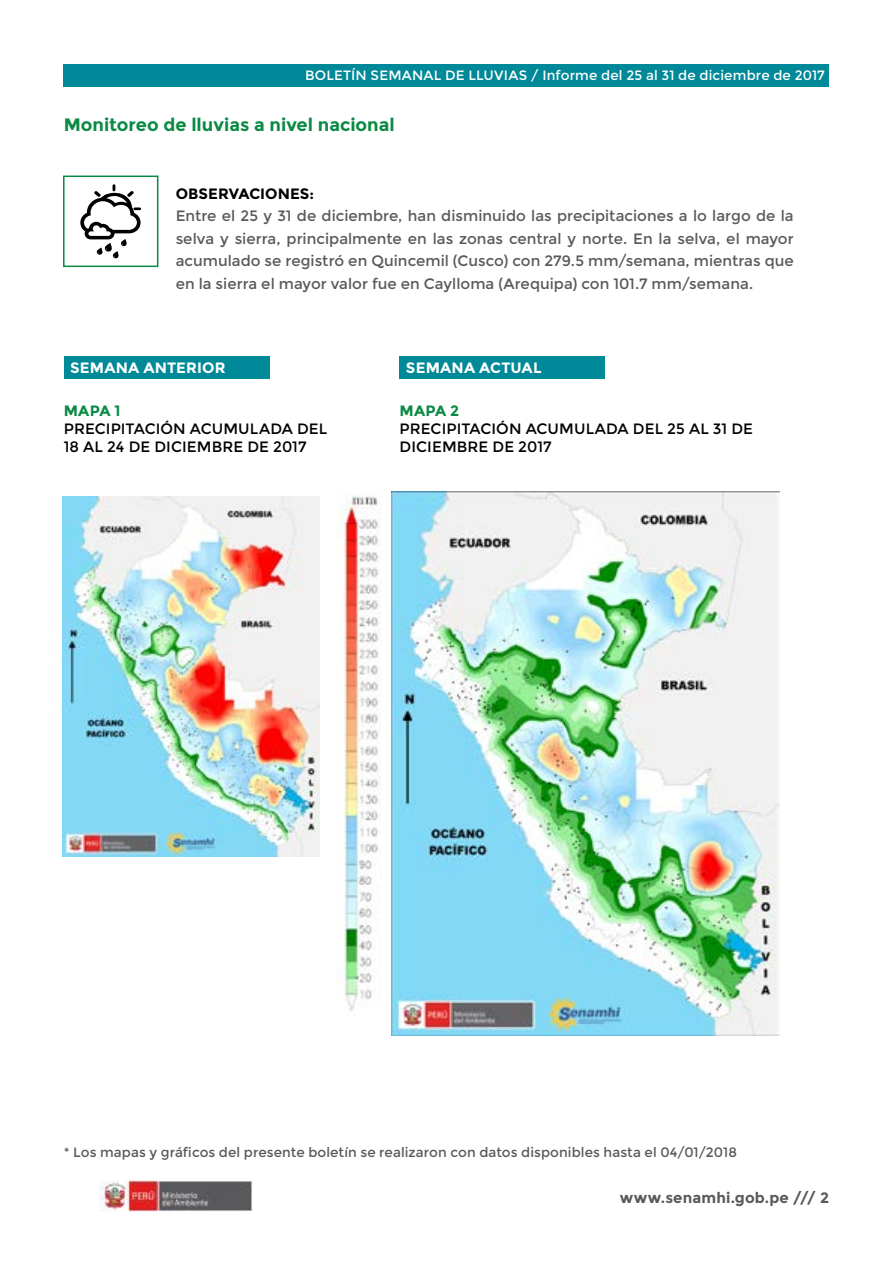
<style>
.page{position:relative;width:893px;height:1263px;background:#fff}
.page>*{position:absolute;margin:0;border:0;box-sizing:border-box;transform-origin:0 0}
.t1{font:700 18px "Montserrat";color:#0b8a44}
.t2{font:15px/22.5px "Montserrat";letter-spacing:.005em;color:#58595b;text-align:justify}
.t3{font:15px/18px "Montserrat";letter-spacing:.005em;color:#000}
.t4{font:700 15px "Montserrat";letter-spacing:.01em;color:#fff}
.t5{font:700 15px "Montserrat";letter-spacing:.01em;color:#58595b}
.t6{font:700 15px "Montserrat";color:#000}
.t7{font:700 15px "Montserrat";color:#0b8a44}
.t8{font:13.5px "Montserrat";letter-spacing:.005em;color:#58595b}
.t9{font:13.5px "Montserrat";letter-spacing:.015em;color:#fff}
</style>
<div class="page">
<img style="left:99px;top:1180px;width:153px;height:31px">
<div style="left:64px;top:356px;width:206px;height:23px;background:#008998"></div>
<div style="left:400px;top:356px;width:205px;height:23px;background:#008998"></div>
<div style="left:64px;top:64px;width:765px;height:22px;background:#008998"></div>
<div style="left:63px;top:176px;width:95px;height:91px;background:#fff;border:2px solid #0b8a44"></div>
<img style="left:63px;top:497px;width:256px;height:359px">
<img style="left:392px;top:491px;width:388px;height:544px">
<svg style="left:80px;top:184px;width:61px;height:75px"></svg>
<img style="left:338px;top:493px;width:43px;height:518px">
<p class="t9" style="left:305px;top:68px;width:172px">BOLETÍN SEMANAL DE LLU</p>
<p class="t9" style="left:494px;top:68px;width:332px">VIAS / Informe del 25 al 31 de diciembre de 2017</p>
<p class="t1" style="left:64px;top:114px;width:332px">MONITOREO DE LLUVIAS A NIVEL NACIONAL</p>
<p class="t6" style="left:176px;top:185px;width:23px">OBSE</p>
<p class="t6" style="left:218px;top:185px;width:53px">RVACIONES</p>
<p class="t6" style="left:310px;top:185px;width:6px">:</p>
<p class="t2" style="left:176px;top:205px;width:620px">Entre el 25 y 31 de diciembre, han disminuido las precipitaciones a lo largo de la selva y sierra, principalmente en las zonas central y norte. En la selva, el mayor acumulado se registró en Quincemil (Cusco) con 279.5 mm/semana, mientras que en la sierra el mayor valor fue en Caylloma (Arequipa) con 101.7 mm/semana.</p>
<p class="t4" style="left:70px;top:359px;width:23px">SEMANA</p>
<p class="t4" style="left:143px;top:359px;width:12px">ANTE</p>
<p class="t4" style="left:186px;top:359px;width:41px">RIOR</p>
<p class="t4" style="left:406px;top:359px;width:23px">SEMANA</p>
<p class="t4" style="left:479px;top:359px;width:34px">ACTUAL</p>
<p class="t7" style="left:64px;top:402px;width:27px">MAPA</p>
<p class="t7" style="left:114px;top:402px;width:8px">1</p>
<p class="t3" style="left:64px;top:420px;width:30px">Precipi</p>
<p class="t3" style="left:64px;top:420px;width:265px;text-indent:62px">tación acum ulada del<br>18 AL 24 DE DICIEMBRE de 2017</p>
<p class="t7" style="left:400px;top:402px;width:27px">MAPA</p>
<p class="t7" style="left:450px;top:402px;width:11px">2</p>
<p class="t3" style="left:400px;top:420px;width:30px">Precipi</p>
<p class="t3" style="left:400px;top:420px;width:355px;text-indent:62px">tación acum ulada del 25 AL 31 DE<br>DICIEMBRE de 2017</p>
<p class="t8" style="left:64px;top:1144px;width:675px">* Los mapas y gráficos del presente boletín se realizaron con datos disponibles hasta el 04/01/2018</p>
<p class="t5" style="left:620px;top:1189px;width:211px">WWW.SENAMHI.GOB.PE /// 2</p>
</div>
